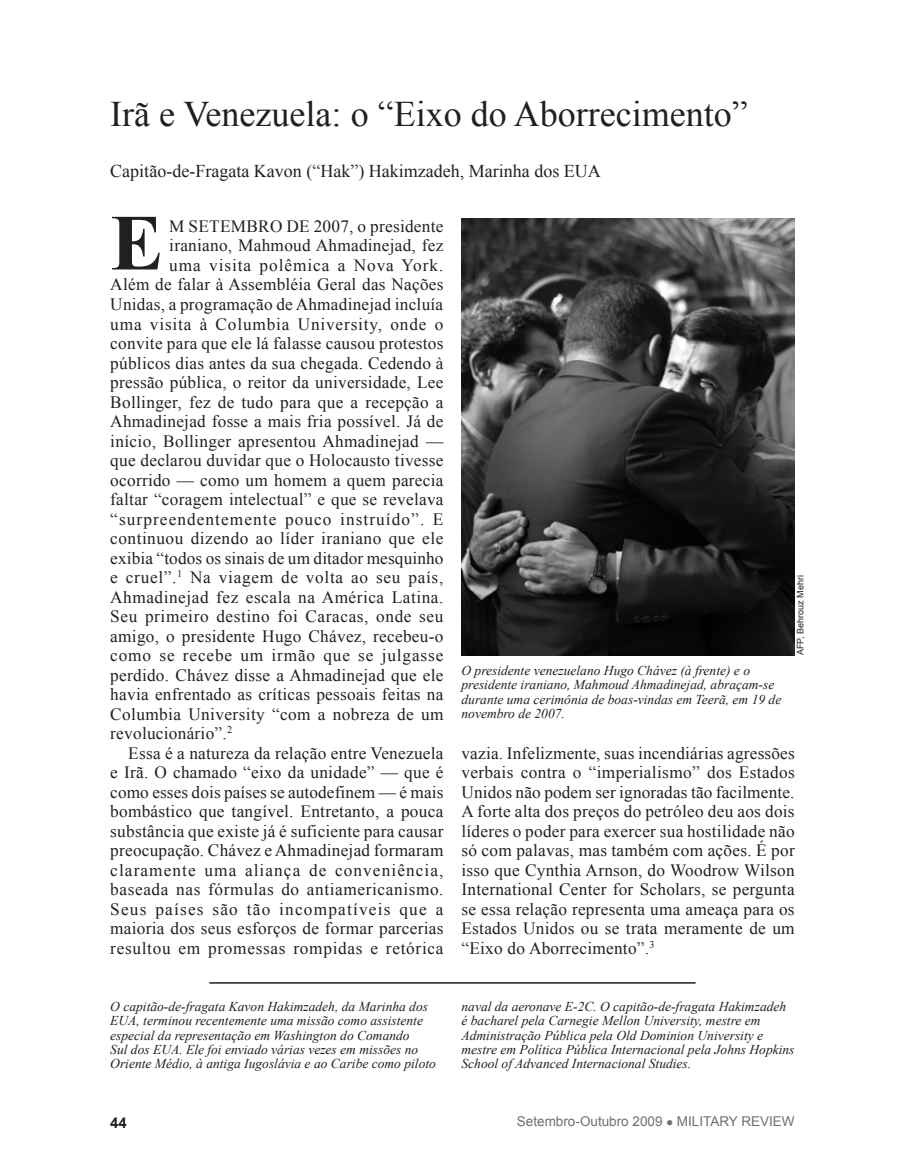
<style>
.page{position:relative;width:905px;height:1175px;background:#fff}
.page>*{position:absolute;margin:0;border:0;box-sizing:border-box;transform-origin:0 0}
.drop_cap_paragraph{font:700 79.5px "Times New Roman";color:#231f20}
.Article_Titles{font:36px "Times New Roman";color:#231f20}
.authorname{font:18px "Times New Roman";color:#231f20}
.fob{font:17.25px/19.5px "Times New Roman";letter-spacing:.015em;color:#231f20;text-align:justify}
.drop_cap_paragraph-2{font:17.25px "Times New Roman";letter-spacing:.015em;color:#231f20}
.drop_cap_paragraph-3{font:17.25px "Times New Roman";letter-spacing:.05em;color:#231f20}
.drop_cap_paragraph-4{font:17.25px "Times New Roman";letter-spacing:.065em;color:#231f20}
.drop_cap_paragraph-5{font:17.25px "Times New Roman";letter-spacing:.035em;color:#231f20}
.drop_cap_paragraph-6{font:17.25px "Times New Roman";letter-spacing:.04em;color:#231f20}
.drop_cap_paragraph-7{font:17.25px "Times New Roman";letter-spacing:.055em;color:#231f20}
.footer__A__page{font:700 15px "Arial";color:#231f20}
.bio{font:italic 13.5px/14.2px "Times New Roman";color:#231f20}
.footer_a_page{font:13.5px "Arial";color:#6d6f71}
.photocredit{font:9px "Arial";color:#231f20}
</style>
<div class="page">
<hr style="left:209px;top:982px;width:486px;height:1px;background:#231f20">
<img style="left:461px;top:219px;width:333px;height:436px">
<p class="Article_Titles" style="left:110px;top:90px;width:639px">Irã e Venezuela: o “Eixo do Aborrecimento”</p>
<p class="authorname" style="left:110px;top:159px;width:492px">Capitão-de-Fragata Kavon (“Hak”) Hakimzadeh, Marinha dos EUA</p>
<p class="drop_cap_paragraph" style="left:110px;top:188px;width:55px">E</p>
<p class="drop_cap_paragraph-2" style="left:169px;top:214px;width:276px">M SETEMBRO DE 2007, o presidente</p>
<p class="drop_cap_paragraph-2" style="left:169px;top:234px;width:276px">iraniano, Mahmoud Ahmadinejad, fez</p>
<p class="drop_cap_paragraph-7" style="left:169px;top:253px;width:275px">uma visita polêmica a Nova York.</p>
<p class="drop_cap_paragraph-2" style="left:110px;top:273px;width:335px">Além de falar à Assembléia Geral das Nações</p>
<p class="drop_cap_paragraph-2" style="left:110px;top:292px;width:334px">Unidas, a programação de Ahmadinejad incluía</p>
<p class="drop_cap_paragraph-3" style="left:110px;top:312px;width:334px">uma visita à Columbia University, onde o</p>
<p class="drop_cap_paragraph-2" style="left:110px;top:331px;width:335px">convite para que ele lá falasse causou protestos</p>
<p class="drop_cap_paragraph-2" style="left:110px;top:351px;width:335px">públicos dias antes da sua chegada. Cedendo à</p>
<p class="drop_cap_paragraph-2" style="left:110px;top:370px;width:335px">pressão pública, o reitor da universidade, Lee</p>
<p class="drop_cap_paragraph-2" style="left:110px;top:390px;width:335px">Bollinger, fez de tudo para que a recepção a</p>
<p class="drop_cap_paragraph-2" style="left:110px;top:409px;width:335px">Ahmadinejad fosse a mais fria possível. Já de</p>
<p class="drop_cap_paragraph-2" style="left:110px;top:429px;width:334px">início, Bollinger apresentou Ahmadinejad —</p>
<p class="drop_cap_paragraph-2" style="left:110px;top:448px;width:335px">que declarou duvidar que o Holocausto tivesse</p>
<p class="drop_cap_paragraph-2" style="left:110px;top:468px;width:335px">ocorrido — como um homem a quem parecia</p>
<p class="drop_cap_paragraph-2" style="left:110px;top:487px;width:335px">faltar “coragem intelectual” e que se revelava</p>
<p class="drop_cap_paragraph-4" style="left:110px;top:507px;width:335px">“surpreendentemente pouco instruído”. E</p>
<p class="drop_cap_paragraph-2" style="left:110px;top:526px;width:334px">continuou dizendo ao líder iraniano que ele</p>
<p class="drop_cap_paragraph-2" style="left:110px;top:546px;width:334px">exibia “todos os sinais de um ditador mesquinho</p>
<p class="drop_cap_paragraph-6" style="left:110px;top:565px;width:334px">e cruel”.<sup>1</sup> Na viagem de volta ao seu país,</p>
<p class="drop_cap_paragraph-2" style="left:110px;top:585px;width:334px">Ahmadinejad fez escala na América Latina.</p>
<p class="drop_cap_paragraph-5" style="left:110px;top:604px;width:335px">Seu primeiro destino foi Caracas, onde seu</p>
<p class="drop_cap_paragraph-2" style="left:110px;top:624px;width:334px">amigo, o presidente Hugo Chávez, recebeu-o</p>
<p class="drop_cap_paragraph-3" style="left:110px;top:643px;width:334px">como se recebe um irmão que se julgasse</p>
<p class="drop_cap_paragraph-2" style="left:110px;top:663px;width:335px">perdido. Chávez disse a Ahmadinejad que ele</p>
<p class="drop_cap_paragraph-2" style="left:110px;top:682px;width:335px">havia enfrentado as críticas pessoais feitas na</p>
<p class="drop_cap_paragraph-2" style="left:110px;top:702px;width:335px">Columbia University “com a nobreza de um</p>
<p class="drop_cap_paragraph-2" style="left:110px;top:721px;width:123px">revolucionário”.<sup>2</sup></p>
<p class="fob" style="left:110px;top:743px;width:335px;text-indent:18px">Essa é a natureza da relação entre Venezuela e Irã. O chamado “eixo da unidade” — que é como esses dois países se autodefinem — é mais bombástico que tangível. Entretanto, a pouca substância que existe já é suficiente para causar preocupação. Chávez e Ahmadinejad formaram claramente uma aliança de conveniência, baseada nas fórmulas do antiamericanismo.<br>Seus países são tão incompatíveis que a maioria dos seus esforços de formar parcerias resultou em promessas rompidas e retórica</p>
<p class="bio" style="left:461px;top:663px;width:321px">O presidente venezuelano Hugo Chávez (à frente) e o presidente iraniano, Mahmoud Ahmadinejad, abraçam-se durante uma cerimônia de boas-vindas em Teerã, em 19 de novembro de 2007.</p>
<p class="photocredit" style="left:794px;top:655px;width:81px;rotate:-90deg">AFP, Behrouz Mehri</p>
<p class="fob" style="left:461px;top:742px;width:335px">vazia. Infelizmente, suas incendiárias agressões verbais contra o “imperialismo” dos Estados Unidos não podem ser ignoradas tão facilmente.<br>A forte alta dos preços do petróleo deu aos dois líderes o poder para exercer sua hostilidade não só com palavas, mas também com ações. É por isso que Cynthia Arnson, do Woodrow Wilson International Center for Scholars, se pergunta se essa relação representa uma ameaça para os Estados Unidos ou se trata meramente de um “Eixo do Aborrecimento”.<sup>3</sup></p>
<p class="bio" style="left:110px;top:999px;width:327px">O capitão-de-fragata Kavon Hakimzadeh, da Marinha dos EUA, terminou recentemente uma missão como assistente especial da representação em Washington do Comando<br>Sul dos EUA. Ele foi enviado várias vezes em missões no Oriente Médio, à antiga Iugoslávia e ao Caribe como piloto</p>
<p class="bio" style="left:461px;top:999px;width:334px">naval da aeronave E-2C. O capitão-de-fragata Hakimzadeh é bacharel pela Carnegie Mellon University, mestre em Administração Pública pela Old Dominion University e mestre em Política Pública Internacional pela Johns Hopkins School of Advanced Internacional Studies.</p>
<p class="footer__A__page" style="left:110px;top:1112px;width:18px">44</p>
<p class="footer_a_page" style="left:517px;top:1112px;width:279px">Setembro-Outubro 2009 ● MILITARY REVIEW</p>
</div>
